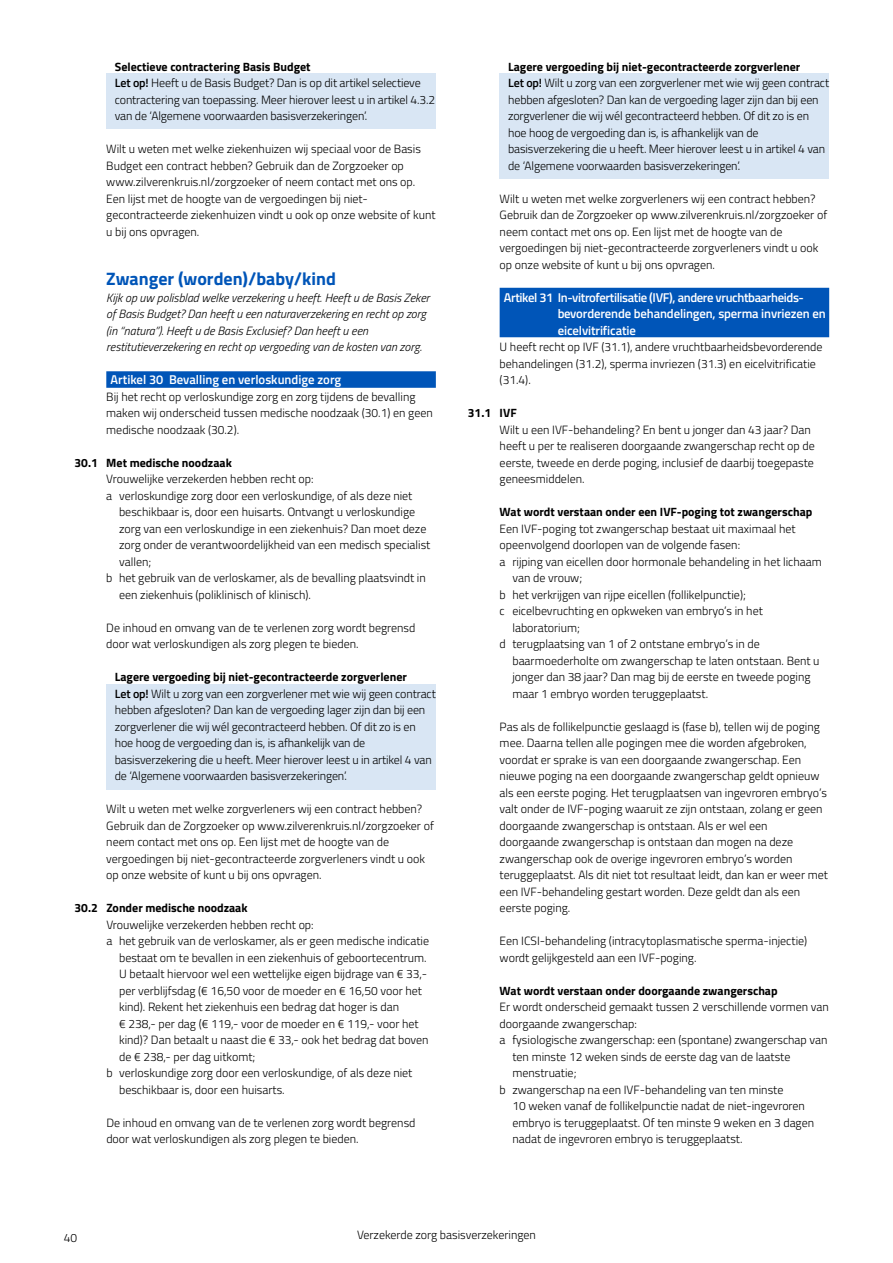
<style>
.page{position:relative;width:893px;height:1263px;background:#fff}
.page>*{position:absolute;margin:0;border:0;box-sizing:border-box;transform-origin:0 0}
.t1{font:700 18px "Titillium Web";color:#0055b8}
.t2{font:600 12.75px/16.5px "Titillium Web";letter-spacing:-.01em;color:#fff}
.t3{font:300 12px/16.5px "Titillium Web";color:#000}
.t4{font:italic 300 12px/16.5px "Titillium Web";color:#000}
.t5{font:700 12px "Titillium Web";color:#000}
.s1{font-weight:700}
.s2{font-weight:600}
</style>
<div class="page">
<div style="left:106px;top:73px;width:330px;height:56px;background:#d9e6f4"></div>
<div style="left:106px;top:371px;width:330px;height:17px;background:#0055b8"></div>
<div style="left:106px;top:684px;width:330px;height:105px;background:#d9e6f4"></div>
<div style="left:500px;top:73px;width:329px;height:105px;background:#d9e6f4"></div>
<div style="left:500px;top:288px;width:329px;height:49px;background:#0055b8"></div>
<p class="t3" style="left:115px;top:57px;width:322px"><span class="s1">Selectieve contractering Basis Budget<br></span><span class="s2">Let op!</span> Heeft u de Basis Budget? Dan is op dit artikel selectieve contractering van toepassing. Meer hierover leest u in artikel 4.3.2 van de ‘Algemene voorwaarden basisverzekeringen’.</p>
<p class="t3" style="left:106px;top:140px;width:331px">Wilt u weten met welke ziekenhuizen wij speciaal voor de Basis Budget een contract hebben? Gebruik dan de Zorgzoeker op www.zilverenkruis.nl/zorgzoeker of neem contact met ons op.<br>Een lijst met de hoogte van de vergoedingen bij niet&shy;gecontracteerde ziekenhuizen vindt u ook op onze website of kunt u bij ons opvragen.</p>
<h1 class="t1" style="left:106px;top:265px;width:231px">Zwanger (worden)/baby/kind</h1>
<p class="t4" style="left:106px;top:288px;width:325px">Kijk op uw polisblad welke verzekering u heeft. Heeft u de Basis Zeker of Basis Budget? Dan heeft u een naturaverzekering en recht op zorg (in “natura”). Heeft u de Basis Exclusief? Dan heeft u een restitutieverzekering en recht op vergoeding van de kosten van zorg.</p>
<p class="t2" style="left:111px;top:371px;width:232px">Artikel 30 Bevalling en verloskundige zorg</p>
<p class="t3" style="left:106px;top:387px;width:328px">Bij het recht op verloskundige zorg en zorg tijdens de bevalling maken wij onderscheid tussen medische noodzaak (30.1) en geen medische noodzaak (30.2).</p>
<p class="t5" style="left:75px;top:453px;width:159px">30.1 Met medische noodzaak</p>
<p class="t3" style="left:106px;top:470px;width:209px">Vrouwelijke verzekerden hebben recht op:</p>
<p class="t3" style="left:106px;top:486px;width:308px">a verloskundige zorg door een verloskundige, of als deze niet</p>
<p class="t3" style="left:119px;top:503px;width:298px">beschikbaar is, door een huisarts. Ontvangt u verloskundige</p>
<p class="t3" style="left:119px;top:519px;width:309px">zorg van een verloskundige in een ziekenhuis? Dan moet deze</p>
<p class="t3" style="left:119px;top:536px;width:313px">zorg onder de verantwoordelijkheid van een medisch specialist</p>
<p class="t3" style="left:119px;top:552px;width:34px">vallen;</p>
<p class="t3" style="left:106px;top:569px;width:321px">b het gebruik van de verloskamer, als de bevalling plaatsvindt in</p>
<p class="t3" style="left:119px;top:585px;width:193px">een ziekenhuis (poliklinisch of klinisch).</p>
<p class="t3" style="left:106px;top:618px;width:311px">De inhoud en omvang van de te verlenen zorg wordt begrensd door wat verloskundigen als zorg plegen te bieden.</p>
<p class="t3" style="left:115px;top:668px;width:322px"><span class="s1">Lagere vergoeding bij niet-gecontracteerde zorgverlener<br></span><span class="s2">Let op!</span> Wilt u zorg van een zorgverlener met wie wij geen contract hebben afgesloten? Dan kan de vergoeding lager zijn dan bij een zorgverlener die wij wél gecontracteerd hebben. Of dit zo is en hoe hoog de vergoeding dan is, is afhankelijk van de basisverzekering die u heeft. Meer hierover leest u in artikel 4 van de ‘Algemene voorwaarden basisverzekeringen’.</p>
<p class="t3" style="left:106px;top:800px;width:329px">Wilt u weten met welke zorgverleners wij een contract hebben?<br>Gebruik dan de Zorgzoeker op www.zilverenkruis.nl/zorgzoeker of neem contact met ons op. Een lijst met de hoogte van de vergoedingen bij niet-gecontracteerde zorgverleners vindt u ook op onze website of kunt u bij ons opvragen.</p>
<p class="t5" style="left:75px;top:899px;width:175px">30.2 Zonder medische noodzaak</p>
<p class="t3" style="left:106px;top:915px;width:209px">Vrouwelijke verzekerden hebben recht op:</p>
<p class="t3" style="left:106px;top:932px;width:324px">a het gebruik van de verloskamer, als er geen medische indicatie</p>
<p class="t3" style="left:119px;top:948px;width:309px">bestaat om te bevallen in een ziekenhuis of geboortecentrum.</p>
<p class="t3" style="left:119px;top:965px;width:309px">U betaalt hiervoor wel een wettelijke eigen bijdrage van € 33,-</p>
<p class="t3" style="left:119px;top:981px;width:305px">per verblijfsdag (€ 16,50 voor de moeder en € 16,50 voor het</p>
<p class="t3" style="left:119px;top:998px;width:282px">kind). Rekent het ziekenhuis een bedrag dat hoger is dan</p>
<p class="t3" style="left:119px;top:1014px;width:301px">€ 238,- per dag (€ 119,- voor de moeder en € 119,- voor het</p>
<p class="t3" style="left:119px;top:1031px;width:311px">kind)? Dan betaalt u naast die € 33,- ook het bedrag dat boven</p>
<p class="t3" style="left:119px;top:1047px;width:138px">de € 238,- per dag uitkomt;</p>
<p class="t3" style="left:106px;top:1064px;width:308px">b verloskundige zorg door een verloskundige, of als deze niet</p>
<p class="t3" style="left:119px;top:1080px;width:167px">beschikbaar is, door een huisarts.</p>
<p class="t3" style="left:106px;top:1113px;width:311px">De inhoud en omvang van de te verlenen zorg wordt begrensd door wat verloskundigen als zorg plegen te bieden.</p>
<p class="t3" style="left:508px;top:57px;width:322px"><span class="s1">Lagere vergoeding bij niet-gecontracteerde zorgverlener<br></span><span class="s2">Let op!</span> Wilt u zorg van een zorgverlener met wie wij geen contract hebben afgesloten? Dan kan de vergoeding lager zijn dan bij een zorgverlener die wij wél gecontracteerd hebben. Of dit zo is en hoe hoog de vergoeding dan is, is afhankelijk van de basisverzekering die u heeft. Meer hierover leest u in artikel 4 van de ‘Algemene voorwaarden basisverzekeringen’.</p>
<p class="t3" style="left:500px;top:189px;width:329px">Wilt u weten met welke zorgverleners wij een contract hebben?<br>Gebruik dan de Zorgzoeker op www.zilverenkruis.nl/zorgzoeker of neem contact met ons op. Een lijst met de hoogte van de vergoedingen bij niet-gecontracteerde zorgverleners vindt u ook op onze website of kunt u bij ons opvragen.</p>
<p class="t2" style="left:558px;top:288px;width:269px;text-indent:-54px">Artikel 31 In-vitrofertilisatie (IVF), andere vruchtbaarheids&shy;bevorderende behandelingen, sperma invriezen en eicelvitrificatie</p>
<p class="t3" style="left:500px;top:338px;width:324px">U heeft recht op IVF (31.1), andere vruchtbaarheidsbevorderende behandelingen (31.2), sperma invriezen (31.3) en eicelvitrificatie (31.4).</p>
<p class="t5" style="left:468px;top:404px;width:50px">31.1 IVF</p>
<p class="t3" style="left:500px;top:420px;width:317px">Wilt u een IVF-behandeling? En bent u jonger dan 43 jaar? Dan heeft u per te realiseren doorgaande zwangerschap recht op de eerste, tweede en derde poging, inclusief de daarbij toegepaste geneesmiddelen.</p>
<p class="t5" style="left:500px;top:503px;width:314px">Wat wordt verstaan onder een IVF-poging tot zwangerschap</p>
<p class="t3" style="left:500px;top:519px;width:297px">Een IVF-poging tot zwangerschap bestaat uit maximaal het</p>
<p class="t3" style="left:500px;top:536px;width:242px">opeenvolgend doorlopen van de volgende fasen:</p>
<p class="t3" style="left:500px;top:552px;width:324px">a rijping van eicellen door hormonale behandeling in het lichaam</p>
<p class="t3" style="left:512px;top:569px;width:71px">van de vrouw;</p>
<p class="t3" style="left:500px;top:585px;width:248px">b het verkrijgen van rijpe eicellen (follikelpunctie);</p>
<p class="t3" style="left:500px;top:602px;width:265px">c eicelbevruchting en opkweken van embryo’s in het</p>
<p class="t3" style="left:512px;top:618px;width:69px">laboratorium;</p>
<p class="t3" style="left:500px;top:635px;width:262px">d terugplaatsing van 1 of 2 ontstane embryo’s in de</p>
<p class="t3" style="left:512px;top:651px;width:309px">baarmoederholte om zwangerschap te laten ontstaan. Bent u</p>
<p class="t3" style="left:512px;top:668px;width:300px">jonger dan 38 jaar? Dan mag bij de eerste en tweede poging</p>
<p class="t3" style="left:512px;top:684px;width:197px">maar 1 embryo worden teruggeplaatst.</p>
<p class="t3" style="left:500px;top:717px;width:330px">Pas als de follikelpunctie geslaagd is (fase b), tellen wij de poging mee. Daarna tellen alle pogingen mee die worden afgebroken, voordat er sprake is van een doorgaande zwangerschap. Een nieuwe poging na een doorgaande zwangerschap geldt opnieuw als een eerste poging. Het terugplaatsen van ingevroren embryo’s valt onder de IVF-poging waaruit ze zijn ontstaan, zolang er geen doorgaande zwangerschap is ontstaan. Als er wel een doorgaande zwangerschap is ontstaan dan mogen na deze zwangerschap ook de overige ingevroren embryo’s worden teruggeplaatst. Als dit niet tot resultaat leidt, dan kan er weer met een IVF-behandeling gestart worden. Deze geldt dan als een eerste poging.</p>
<p class="t3" style="left:500px;top:932px;width:309px">Een ICSI-behandeling (intracytoplasmatische sperma-injectie) wordt gelijkgesteld aan een IVF-poging.</p>
<p class="t5" style="left:500px;top:981px;width:279px">Wat wordt verstaan onder doorgaande zwangerschap</p>
<p class="t3" style="left:500px;top:998px;width:331px">Er wordt onderscheid gemaakt tussen 2 verschillende vormen van</p>
<p class="t3" style="left:500px;top:1014px;width:139px">doorgaande zwangerschap:</p>
<p class="t3" style="left:500px;top:1031px;width:329px">a fysiologische zwangerschap: een (spontane) zwangerschap van</p>
<p class="t3" style="left:512px;top:1047px;width:280px">ten minste 12 weken sinds de eerste dag van de laatste</p>
<p class="t3" style="left:512px;top:1064px;width:66px">menstruatie;</p>
<p class="t3" style="left:500px;top:1080px;width:285px">b zwangerschap na een IVF-behandeling van ten minste</p>
<p class="t3" style="left:512px;top:1097px;width:294px">10 weken vanaf de follikelpunctie nadat de niet-ingevroren</p>
<p class="t3" style="left:512px;top:1113px;width:303px">embryo is teruggeplaatst. Of ten minste 9 weken en 3 dagen</p>
<p class="t3" style="left:512px;top:1130px;width:232px">nadat de ingevroren embryo is teruggeplaatst.</p>
<p class="t3" style="left:64px;top:1229px;width:15px">40</p>
<p class="t3" style="left:357px;top:1226px;width:180px">Verzekerde zorg basisverzekeringen</p>
</div>
